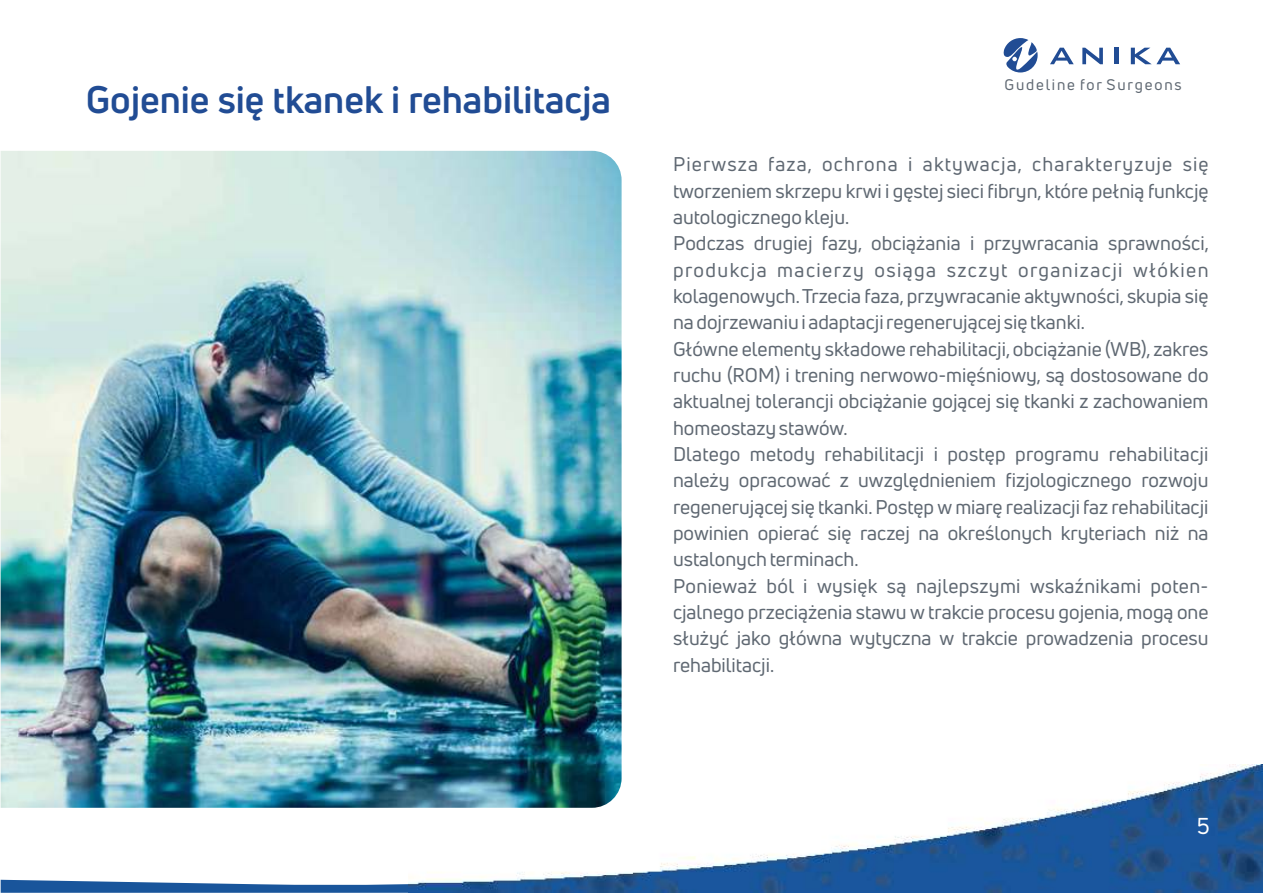
<style>
.page{position:relative;width:1263px;height:893px;background:#fff}
.page>*{position:absolute;margin:0;border:0;box-sizing:border-box;transform-origin:0 0}
.t1{font:700 37.5px "Uni Neue";color:#214c94}
.t2{font:22.5px "Uni Neue";color:#fff}
.t3{font:19.5px/26.2px "Uni Neue";color:#5f6872}
.t4{font:15px "Uni Neue";letter-spacing:.125em;color:#5f6872}
</style>
<div class="page">
<svg style="left:1px;top:879px;width:407px;height:14px;fill:#19559b"></svg>
<img style="left:408px;top:764px;width:855px;height:129px">
<svg style="left:1003px;top:38px;width:34px;height:34px"></svg>
<svg style="left:1131px;top:48px;width:49px;height:16px"></svg>
<hr style="left:1115px;top:48px;width:4px;height:16px;background:#214c94">
<svg style="left:1050px;top:48px;width:24px;height:16px"></svg>
<svg style="left:1082px;top:48px;width:21px;height:16px"></svg>
<img style="left:1px;top:151px;width:621px;height:657px">
<h1 class="t1" style="left:86px;top:85px;width:527px">Gojenie się tkanek i rehabilitacja</h1>
<p class="t4" style="left:1004px;top:79px;width:179px">Gudeline for Surgeons</p>
<p class="t3" style="left:673px;top:153px;width:537px">Pierwsza faza, ochrona i aktywacja, charakteryzuje się tworzeniem skrzepu krwi i gęstej sieci fibryn, które pełnią funkcję autologicznego kleju.<br>Podczas drugiej fazy, obciążania i przywracania sprawności, produkcja macierzy osiąga szczyt organizacji włókien kolagenowych.Trzecia faza, przywracanie aktywności, skupia się na dojrzewaniu i adaptacji regenerującej się tkanki.<br>Główne elementy składowe rehabilitacji, obciążanie (WB), zakres ruchu (ROM) i trening nerwowo-mięśniowy, są dostosowane do aktualnej tolerancji obciążanie gojącej się tkanki z zachowaniem homeostazy stawów.<br>Dlatego metody rehabilitacji i postęp programu rehabilitacji należy opracować z uwzględnieniem fizjologicznego rozwoju regenerującej się tkanki.Postęp w miarę realizacji faz rehabilitacji powinien opierać się raczej na określonych kryteriach niż na ustalonych terminach.<br>Ponieważ ból i wysięk są najlepszymi wskaźnikami poten&shy;cjalnego przeciążenia stawu w trakcie procesu gojenia, mogą one służyć jako główna wytyczna w trakcie prowadzenia procesu rehabilitacji.</p>
<p class="t2" style="left:1197px;top:817px;width:14px">5</p>
</div>
